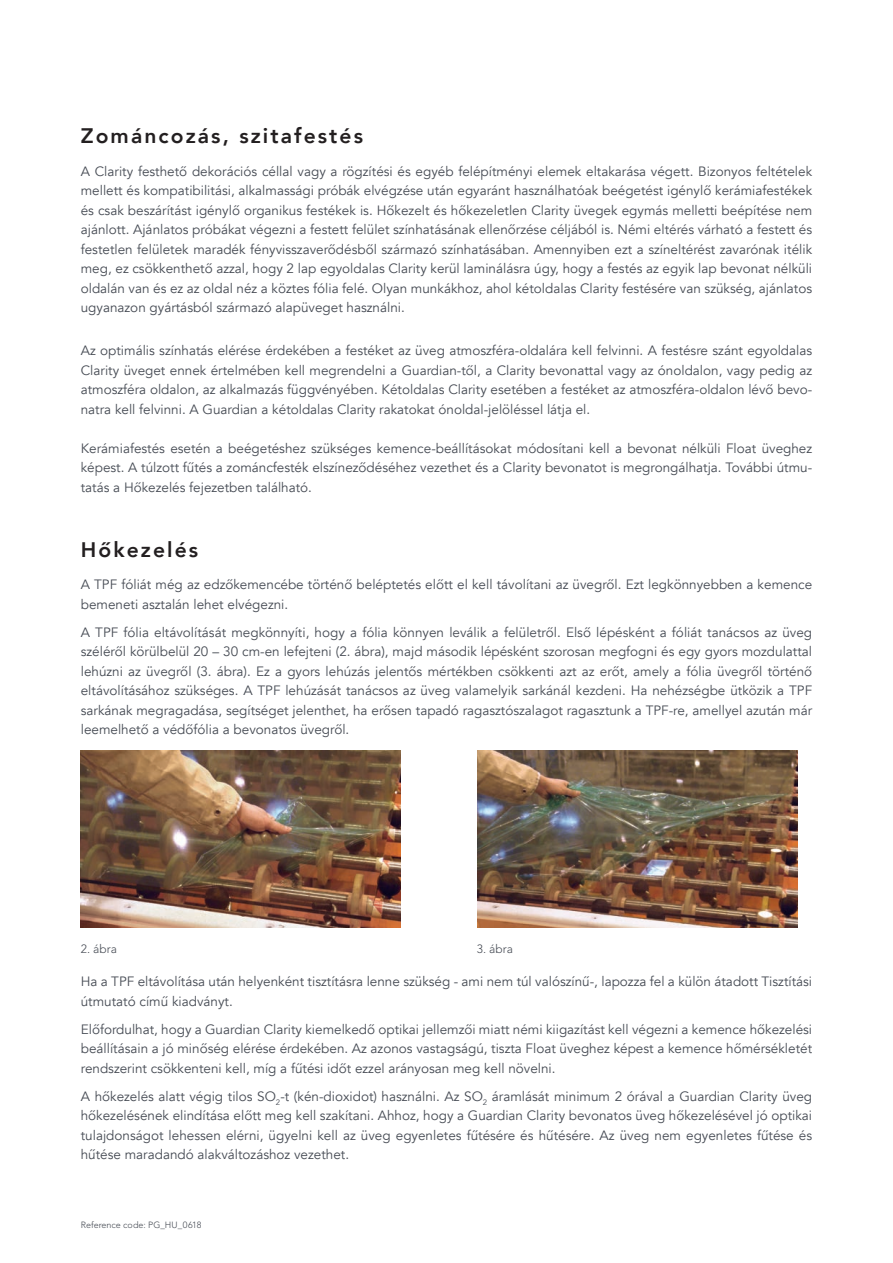
<style>
.page{position:relative;width:893px;height:1263px;background:#fff}
.page>*{position:absolute;margin:0;border:0;box-sizing:border-box;transform-origin:0 0}
.t1{font:800 21px "Avenir LT Com";letter-spacing:.1em;color:#231f20}
.t2{font:13.5px/19.5px "Avenir LT Com";color:#464b54;text-align:justify}
.t3{font:300 12px "Avenir LT Std";color:#464b54}
.t4{font:300 9px "Avenir LT Std";color:#464b54}
</style>
<div class="page">
<img style="left:81px;top:750px;width:320px;height:177px">
<img style="left:477px;top:750px;width:320px;height:177px">
<h1 class="t1" style="left:81px;top:124px;width:284px">Zománcozás, szitafestés</h1>
<p class="t2" style="left:81px;top:162px;width:733px">A Clarity festhető dekorációs céllal vagy a rögzítési és egyéb felépítményi elemek eltakarása végett. Bizonyos feltételek mellett és kompatibilitási, alkalmassági próbák elvégzése után egyaránt használhatóak beégetést igénylő kerámiafestékek és csak beszárítást igénylő organikus festékek is. Hőkezelt és hőkezeletlen Clarity üvegek egymás melletti beépítése nem ajánlott. Ajánlatos próbákat végezni a festett felület színhatásának ellenőrzése céljából is. Némi eltérés várható a festett és festetlen felületek maradék fényvisszaverődésből származó színhatásában. Amennyiben ezt a színeltérést zavarónak itélik meg, ez csökkenthető azzal, hogy 2 lap egyoldalas Clarity kerül laminálásra úgy, hogy a festés az egyik lap bevonat nélküli oldalán van és ez az oldal néz a köztes fólia felé. Olyan munkákhoz, ahol kétoldalas Clarity festésére van szükség, ajánlatos ugyanazon gyártásból származó alapüveget használni.</p>
<p class="t2" style="left:81px;top:341px;width:733px">Az optimális színhatás elérése érdekében a festéket az üveg atmoszféra-oldalára kell felvinni. A festésre szánt egyoldalas Clarity üveget ennek értelmében kell megrendelni a Guardian-től, a Clarity bevonattal vagy az ónoldalon, vagy pedig az atmoszféra oldalon, az alkalmazás függvényében. Kétoldalas Clarity esetében a festéket az atmoszféra-oldalon lévő bevo&shy;natra kell felvinni. A Guardian a kétoldalas Clarity rakatokat ónoldal-jelöléssel látja el.</p>
<p class="t2" style="left:81px;top:439px;width:733px">Kerámiafestés esetén a beégetéshez szükséges kemence-beállításokat módosítani kell a bevonat nélküli Float üveghez képest. A túlzott fűtés a zománcfesték elszíneződéséhez vezethet és a Clarity bevonatot is megrongálhatja. További útmu&shy;tatás a Hőkezelés fejezetben található.</p>
<h1 class="t1" style="left:81px;top:537px;width:119px">Hőkezelés</h1>
<p class="t2" style="left:81px;top:575px;width:733px">A TPF fóliát még az edzőkemencébe történő beléptetés előtt el kell távolítani az üvegről. Ezt legkönnyebben a kemence bemeneti asztalán lehet elvégezni.</p>
<p class="t2" style="left:81px;top:622px;width:733px">A TPF fólia eltávolítását megkönnyíti, hogy a fólia könnyen leválik a felületről. Első lépésként a fóliát tanácsos az üveg széléről körülbelül 20 – 30 cm-en lefejteni (2. ábra), majd második lépésként szorosan megfogni és egy gyors mozdulattal lehúzni az üvegről (3. ábra). Ez a gyors lehúzás jelentős mértékben csökkenti azt az erőt, amely a fólia üvegről történő eltávolításához szükséges. A TPF lehúzását tanácsos az üveg valamelyik sarkánál kezdeni. Ha nehézségbe ütközik a TPF sarkának megragadása, segítséget jelenthet, ha erősen tapadó ragasztószalagot ragasztunk a TPF-re, amellyel azután már leemelhető a védőfólia a bevonatos üvegről.</p>
<p class="t3" style="left:81px;top:941px;width:38px">2. ábra</p>
<p class="t3" style="left:477px;top:941px;width:38px">3. ábra</p>
<p class="t2" style="left:81px;top:972px;width:733px">Ha a TPF eltávolítása után helyenként tisztításra lenne szükség - ami nem túl valószínű-, lapozza fel a külön átadott Tisztítási útmutató című kiadványt.</p>
<p class="t2" style="left:81px;top:1019px;width:733px">Előfordulhat, hogy a Guardian Clarity kiemelkedő optikai jellemzői miatt némi kiigazítást kell végezni a kemence hőkezelési beállításain a jó minőség elérése érdekében. Az azonos vastagságú, tiszta Float üveghez képest a kemence hőmérsékletét rendszerint csökkenteni kell, míg a fűtési időt ezzel arányosan meg kell növelni.</p>
<p class="t2" style="left:81px;top:1086px;width:733px">A hőkezelés alatt végig tilos SO<sub>2</sub>-t (kén-dioxidot) használni. Az SO<sub>2</sub> áramlását minimum 2 órával a Guardian Clarity üveg hőkezelésének elindítása előtt meg kell szakítani. Ahhoz, hogy a Guardian Clarity bevonatos üveg hőkezelésével jó optikai tulajdonságot lehessen elérni, ügyelni kell az üveg egyenletes fűtésére és hűtésére. Az üveg nem egyenletes fűtése és hűtése maradandó alakváltozáshoz vezethet.</p>
<p class="t4" style="left:81px;top:1220px;width:122px">Reference code: PG_HU_0618</p>
</div>
